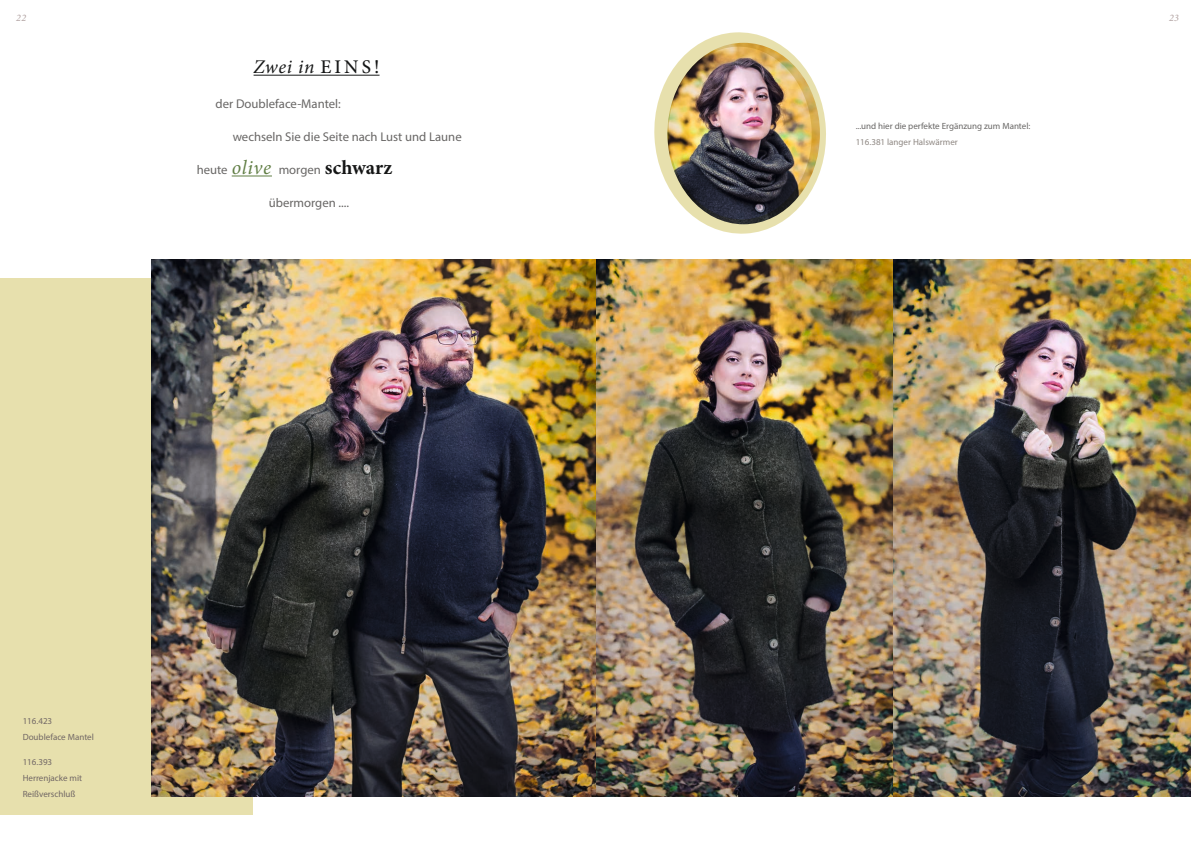
<style>
.page{position:relative;width:1191px;height:842px;background:#fff}
.page>*{position:absolute;margin:0;border:0;box-sizing:border-box;transform-origin:0 0}
.t1{font:italic 19.4px "Minion Pro";letter-spacing:.03em;color:#151616}
.t2{font:12.7px "Myriad Pro";color:#686665}
.t3{font:italic 10px "Minion Pro";color:#b1a2a1}
.t4{font:9px/16px "Myriad Pro";color:#716765}
.t5{font:9px "Myriad Pro";color:#686665}
.t6{font:9px "Myriad Pro";color:#8e8782}
.s1{font-weight:500;font-style:normal}
.s2{font-family:"Minion Pro";font-style:italic;font-size:20.1px;color:#627f46}
.s3{font-family:"Minion Pro";font-weight:700;font-size:20.1px;color:#151616}
</style>
<div class="page">
<img style="left:152px;top:260px;width:1039px;height:537px">
<img style="left:654px;top:32px;width:172px;height:202px">
<img style="left:0;top:278px;width:253px;height:537px">
<hr style="left:253px;top:75px;width:126px;height:1px;background:#151616">
<hr style="left:232px;top:175px;width:40px;height:1px;background:#627f46">
<p class="t3" style="left:16px;top:11px;width:11px">22</p>
<p class="t3" style="left:1169px;top:11px;width:11px">23</p>
<h1 class="t1" style="left:253px;top:54px;width:127px">Zwei in <span class="s1">EINS!</span></h1>
<p class="t2" style="left:216px;top:96px;width:127px">der Doubleface-Mantel:</p>
<p class="t2" style="left:233px;top:129px;width:230px">wechseln Sie die Seite nach Lust und Laune</p>
<p class="t2" style="left:197px;top:162px;width:197px">heute <span class="s2">olive</span> morgen <span class="s3">schwarz</span></p>
<p class="t2" style="left:269px;top:195px;width:82px">übermorgen ....</p>
<p class="t4" style="left:23px;top:713px;width:73px">116.423<br>Doubleface Mantel</p>
<p class="t4" style="left:23px;top:753px;width:61px">116.393<br>Herrenjacke mit<br>Reißverschluß</p>
<p class="t5" style="left:855px;top:121px;width:176px">...und hier die perfekte Ergänzung zum Mantel:</p>
<p class="t6" style="left:855px;top:137px;width:104px">116.381 langer Halswärmer</p>
</div>
